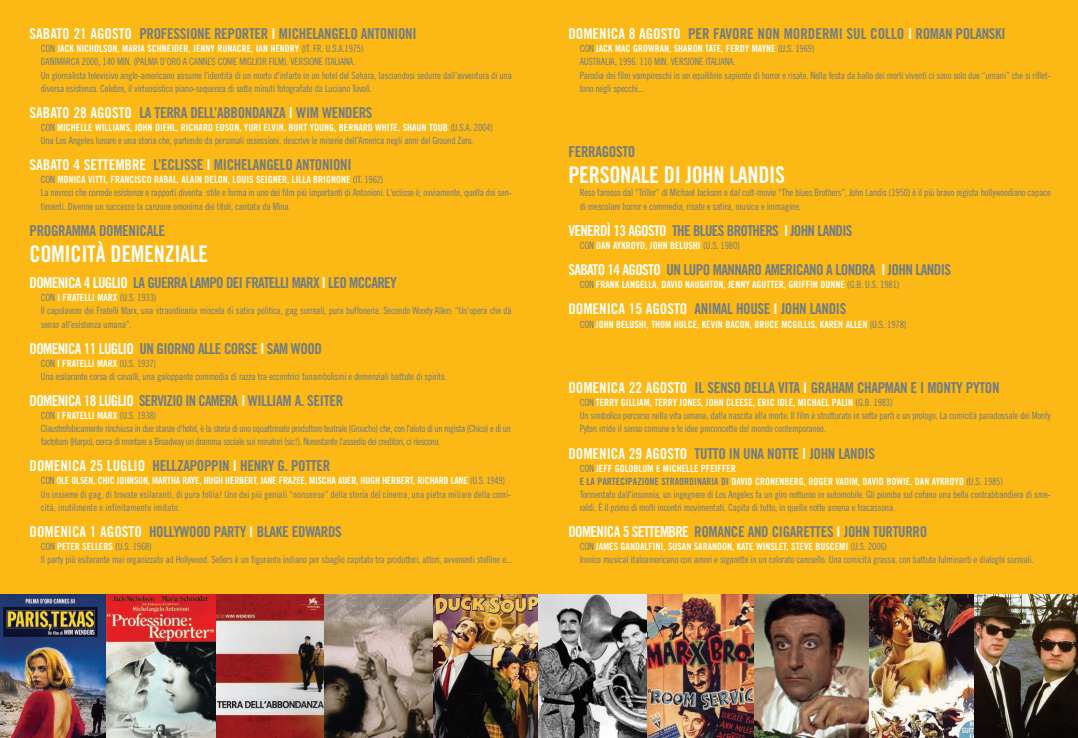
<style>
.page{position:relative;width:1078px;height:738px;background:#fff}
.page>*{position:absolute;margin:0;border:0;box-sizing:border-box;transform-origin:0 0}
.t1{font:23px "Trade Gothic Bold Cond Twenty";letter-spacing:-.015em;color:#fff}
.t2{font:15px "Trade Gothic Bold Cond Twenty";letter-spacing:-.02em;color:#707c85}
.t3{font:15px "Trade Gothic Bold Cond Twenty";letter-spacing:-.045em;color:#707c85}
.t4{font:15px "Trade Gothic Bold Cond Twenty";color:#707c85}
.t5{font:10px/13.1px "Trade Gothic Cond Eighteen";letter-spacing:-.02em;color:#707c85}
.t6{font:10px/13.1px "Trade Gothic Bold Cond Twenty";color:#fff}
.t7{font:10px/13px "Trade Gothic Cond Eighteen";letter-spacing:-.045em;color:#707c85}
.t8{font:10px/13.1px "Trade Gothic Cond Eighteen";color:#707c85}
.t9{font:10px "Trade Gothic Bold Cond Twenty";letter-spacing:-.02em;color:#fff}
.s1{color:#fff}
.s2{font-family:"Trade Gothic Cond Eighteen";color:#707c85}
.s3{font-family:"Trade Gothic Bold Cond Twenty";color:#fff}
.s4{color:#707c85}
</style>
<div class="page">
<img style="left:0;top:0;width:1078px;height:738px">
<h2 class="t2" style="left:30px;top:28px;width:388px"><span class="s1">SABATO 21 AGOSTO</span> PROFESSIONE REPORTER <span class="s1">I</span> MICHELANGELO ANTONIONI</h2>
<p class="t6" style="left:41px;top:43px;width:324px"><span class="s2">CON</span> JACK NICHOLSON, MARIA SCHNEIDER, JENNY RUNACRE, IAN HENDRY <span class="s2">(IT. FR. U.S.A.1975)</span></p>
<p class="t5" style="left:41px;top:56px;width:472px">DANIMARCA 2000, 140 MIN. (PALMA D’ORO A CANNES COME MIGLIOR FILM). VERSIONE ITALIANA.<br>Un giornalista televisivo anglo-americano assume l'identità di un morto d'infarto in un hotel del Sahara, lasciandosi sedurre dall'avventura di una diversa esistenza. Celebre, il virtuosistico piano-sequenza di sette minuti fotografato da Luciano Tovoli.</p>
<h2 class="t2" style="left:30px;top:107px;width:344px"><span class="s1">SABATO 28 AGOSTO</span> LA TERRA DELL’ABBONDANZA <span class="s1">I</span> WIM WENDERS</h2>
<p class="t6" style="left:41px;top:122px;width:454px"><span class="s2">CON</span> MICHELLE WILLIAMS, JOHN DIEHL, RICHARD EDSON, YURI ELVIN, BURT YOUNG, BERNARD WHITE, SHAUN TOUB <span class="s2">(U.S.A. 2004)</span></p>
<p class="t5" style="left:41px;top:135px;width:434px">Una Los Angeles lunare e una storia che, partendo da personali ossessioni, descrive le miserie dell’America negli anni del Ground Zero.</p>
<h2 class="t2" style="left:30px;top:159px;width:323px"><span class="s1">SABATO 4 SETTEMBRE</span> L’ECLISSE <span class="s1">I</span> MICHELANGELO ANTONIONI</h2>
<p class="t6" style="left:41px;top:174px;width:344px"><span class="s2">CON</span> MONICA VITTI, FRANCISCO RABAL, ALAIN DELON, LOUIS SEIGNER, LILLA BRIGNONE <span class="s2">(IT. 1962)</span></p>
<p class="t5" style="left:41px;top:187px;width:473px">La nevrosi che corrode esistenze e rapporti diventa stile e forma in uno dei film più importanti di Antonioni. L'eclisse è, ovviamente, quella dei sen&shy;timenti. Divenne un successo la canzone omonima dei titoli, cantata da Mina.</p>
<h2 class="t2" style="left:30px;top:225px;width:137px">PROGRAMMA DOMENICALE</h2>
<h1 class="t1" style="left:30px;top:245px;width:180px">COMICITÀ DEMENZIALE</h1>
<h2 class="t3" style="left:30px;top:277px;width:369px"><span class="s1">DOMENICA 4 LUGLIO</span> LA GUERRA LAMPO DEI FRATELLI MARX <span class="s1">I</span> LEO MCCAREY</h2>
<p class="t5" style="left:41px;top:292px;width:472px">CON <span class="s3">I FRATELLI MARX</span> (U.S. 1933)<br>Il capolavoro dei Fratelli Marx, una straordinaria miscela di satira politica, gag surreali, pura buffoneria. Secondo Woody Allen: “Un’opera che dà senso all’esistenza umana”.</p>
<h2 class="t2" style="left:30px;top:343px;width:294px"><span class="s1">DOMENICA 11 LUGLIO</span> UN GIORNO ALLE CORSE <span class="s1">I</span> SAM WOOD</h2>
<p class="t5" style="left:41px;top:357px;width:407px">CON <span class="s3">I FRATELLI MARX</span> (U.S. 1937)<br>Una esilarante corsa di cavalli, una galoppante commedia di razza tra eccentrici funambolismi e demenziali battute di spirito.</p>
<h2 class="t3" style="left:30px;top:395px;width:315px"><span class="s1">DOMENICA 18 LUGLIO</span> SERVIZIO IN CAMERA <span class="s1">I</span> WILLIAM A. SEITER</h2>
<p class="t7" style="left:41px;top:410px;width:472px">CON <span class="s3">I FRATELLI MARX</span> (U.S. 1938)<br>Claustrofobicamente rinchiusa in due stanze d'hotel, è la storia di uno squattrinato produttore teatrale (Groucho) che, con l'aiuto di un regista (Chico) e di un factotum (Harpo), cerca di montare a Broadway un dramma sociale sui minatori (sic!). Nonostante l'assedio dei creditori, ci riescono.</p>
<h2 class="t2" style="left:30px;top:460px;width:302px"><span class="s1">DOMENICA 25 LUGLIO</span> HELLZAPOPPIN <span class="s1">I</span> HENRY G. POTTER</h2>
<p class="t9" style="left:41px;top:477px;width:466px"><span class="s2">CON</span> OLE OLSEN, CHIC JOHNSON, MARTHA RAYE, HUGH HERBERT, JANE FRAZEE, MISCHA AUER, HUGH HERBERT, RICHARD LANE <span class="s2">(U.S. 1949)</span></p>
<p class="t8" style="left:41px;top:488px;width:472px">Un insieme di gag, di trovate esilaranti, di pura follia! Uno dei più geniali “nonsense” della storia del cinema, una pietra miliare della comi&shy;cità, inutilmente e infinitamente imitato.</p>
<h2 class="t2" style="left:30px;top:526px;width:314px"><span class="s1">DOMENICA 1 AGOSTO</span> HOLLYWOOD PARTY <span class="s1">I</span> BLAKE EDWARDS</h2>
<p class="t5" style="left:41px;top:540px;width:473px">CON <span class="s3">PETER SELLERS</span> (U.S. 1968)<br>Il party più esilarante mai organizzato ad Hollywood. Sellers è un figurante indiano per sbaglio capitato tra produttori, attori, avvenenti stelline e...</p>
<h2 class="t4" style="left:568px;top:28px;width:439px"><span class="s1">DOMENICA 8 AGOSTO</span> PER FAVORE NON MORDERMI SUL COLLO <span class="s1">I</span> ROMAN POLANSKI</h2>
<p class="t6" style="left:580px;top:43px;width:236px"><span class="s2">CON</span> JACK MAC GROWRAN, SHARON TATE, FERDY MAYNE <span class="s2">(U.S. 1969)</span></p>
<p class="t5" style="left:580px;top:56px;width:472px">AUSTRALIA, 1996. 110 MIN. VERSIONE ITALIANA.<br>Parodia dei film vampireschi in un equilibrio sapiente di horror e risate. Nella festa da ballo dei morti viventi ci sono solo due “umani” che si riflet&shy;tono negli specchi...</p>
<h2 class="t2" style="left:568px;top:146px;width:69px">FERRAGOSTO</h2>
<h1 class="t1" style="left:568px;top:167px;width:218px">PERSONALE DI JOHN LANDIS</h1>
<p class="t5" style="left:580px;top:187px;width:472px">Reso famoso dal “Triller” di Michael Jackson e dal cult-movie “The blues Brothers”, John Landis (1950) è il più bravo regista hollywoodiano capace di mescolare horror e commedia, risate e satira, musica e immagine.</p>
<h2 class="t3" style="left:568px;top:225px;width:286px"><span class="s1">VENERDÌ 13 AGOSTO</span> THE BLUES BROTHERS <span class="s1">I</span> JOHN LANDIS</h2>
<p class="t6" style="left:580px;top:239px;width:162px"><span class="s2">CON</span> DAN AYKROYD, JOHN BELUSHI <span class="s2">(U.S. 1980)</span></p>
<h2 class="t2" style="left:568px;top:264px;width:384px"><span class="s1">SABATO 14 AGOSTO</span> UN LUPO MANNARO AMERICANO A LONDRA <span class="s1">I</span> JOHN LANDIS</h2>
<p class="t6" style="left:580px;top:279px;width:321px"><span class="s2">CON</span> FRANK LANGELLA, DAVID NAUGHTON, JENNY AGUTTER, GRIFFIN DUNNE <span class="s2">(G.B. U.S. 1981)</span></p>
<h2 class="t2" style="left:568px;top:303px;width:279px"><span class="s1">DOMENICA 15 AGOSTO</span> ANIMAL HOUSE <span class="s1">I</span> JOHN LANDIS</h2>
<p class="t6" style="left:580px;top:318px;width:328px"><span class="s2">CON</span> JOHN BELUSHI, THOM HULCE, KEVIN BACON, BRUCE MCGILLIS, KAREN ALLEN <span class="s2">(U.S. 1978)</span></p>
<h2 class="t2" style="left:568px;top:382px;width:433px"><span class="s1">DOMENICA 22 AGOSTO</span> IL SENSO DELLA VITA <span class="s1">I</span> GRAHAM CHAPMAN E I MONTY PYTON</h2>
<p class="t6" style="left:580px;top:397px;width:314px"><span class="s2">CON</span> TERRY GILLIAM, TERRY JONES, JOHN CLEESE, ERIC IDLE, MICHAEL PALIN <span class="s2">(G.B. 1983)</span></p>
<p class="t5" style="left:580px;top:410px;width:472px">Un simbolico percorso nella vita umana, dalla nascita alla morte. Il film è strutturato in sette parti e un prologo. La comicità paradossale dei Monty<br>Pyton irride il senso comune e le idee preconcette del mondo contemporaneo.</p>
<h2 class="t2" style="left:568px;top:448px;width:308px"><span class="s1">DOMENICA 29 AGOSTO</span> TUTTO IN UNA NOTTE <span class="s1">I</span> JOHN LANDIS</h2>
<p class="t6" style="left:580px;top:462px;width:425px"><span class="s2">CON</span> JEFF GOLDBLUM E MICHELLE PFEIFFER<br><span class="s4">E LA PARTECIPAZIONE STRAORDINARIA DI</span> DAVID CRONENBERG, ROGER VADIM, DAVID BOWIE, DAN AYKROYD <span class="s2">(U.S. 1985)</span></p>
<p class="t5" style="left:580px;top:488px;width:472px">Tormentato dall'insonnia, un ingegnere di Los Angeles fa un giro notturno in automobile. Gli piomba sul cofano una bella contrabbandiera di sme&shy;raldi. È il primo di molti incontri movimentati. Capita di tutto, in quella notte amena e fracassona.</p>
<h2 class="t2" style="left:568px;top:526px;width:360px"><span class="s1">DOMENICA 5 SETTEMBRE</span> ROMANCE AND CIGARETTES <span class="s1">I</span> JOHN TURTURRO</h2>
<p class="t6" style="left:580px;top:541px;width:309px"><span class="s2">CON</span> JAMES GANDALFINI, SUSAN SARANDON, KATE WINSLET, STEVE BUSCEMI <span class="s2">(U.S. 2006)</span></p>
<p class="t5" style="left:580px;top:554px;width:455px">Ironico musical italoamericano con amori e sigarette in un colorato carosello. Una comicità grassa, con battute fulminanti e dialoghi surreali.</p>
</div>
